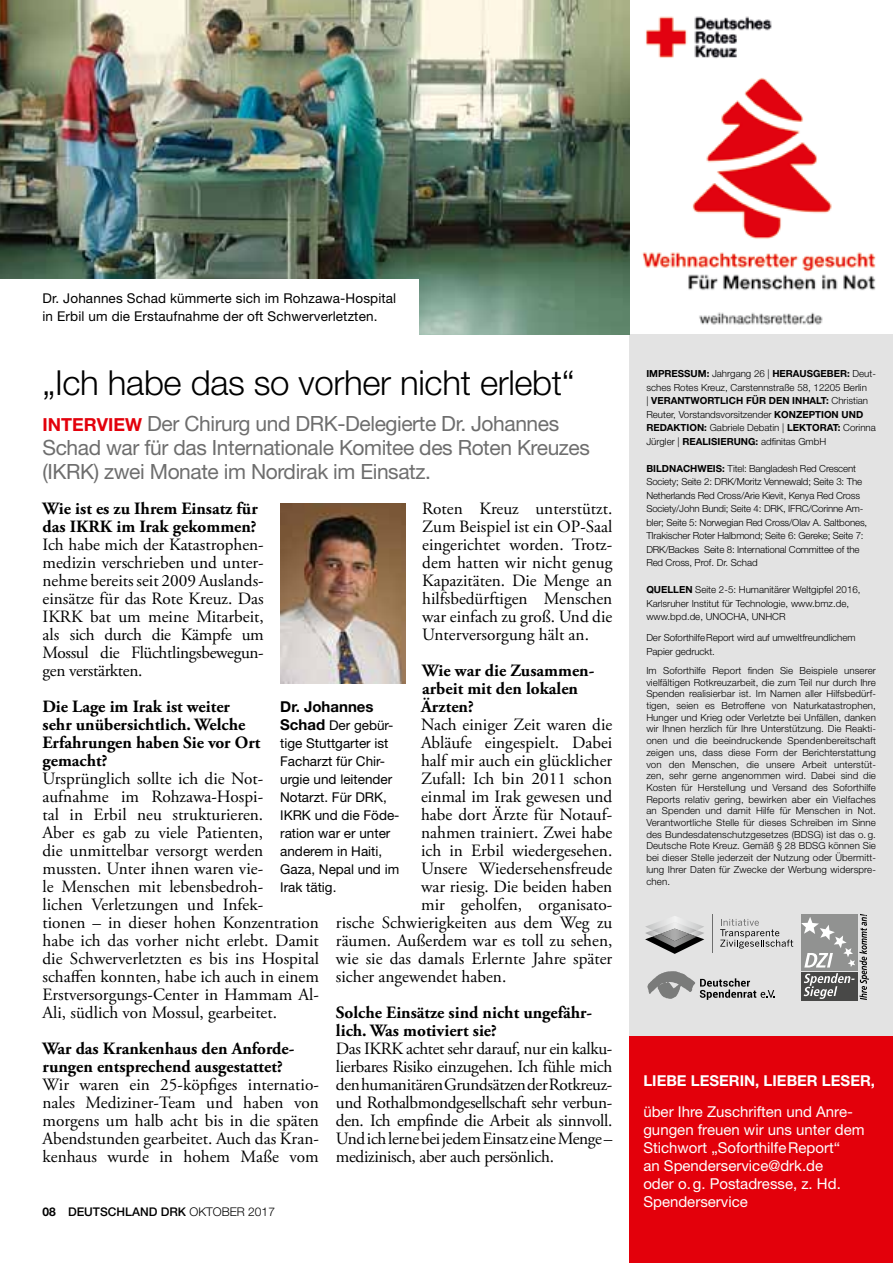
<style>
.page{position:relative;width:893px;height:1263px;background:#fff}
.page>*{position:absolute;margin:0;border:0;box-sizing:border-box;transform-origin:0 0}
.t1{font:300 34.5px "Helvetica Neue LT Std";letter-spacing:-.01em;color:#000}
.t2{font:21px/24px "Helvetica Neue LT Std";letter-spacing:-.02em;color:#6e6e6e}
.t3{font:17.25px/18px "Adobe Garamond Pro";color:#000;text-align:justify}
.t4{font:700 17.25px/18px "Adobe Garamond Pro";color:#000}
.t5{font:15px/18px "Helvetica Neue LT Std";color:#fff}
.t6{font:700 15px "Helvetica Neue LT Std";color:#fff}
.t7{font:700 15px "Helvetica Neue LT Std";color:#000}
.t8{font:13.5px/18px "Helvetica Neue LT Std";color:#000}
.t9{font:500 12px "Helvetica Neue LT Std";color:#000}
.t10{font:300 9.75px/11.7px "Helvetica Neue LT Std";letter-spacing:-.005em;color:#000}
.s1{font-weight:700;font-size:18px;color:#e3000b}
.s2{font-weight:700;font-size:15px}
.s3{font-weight:700}
.s4{font-weight:300}
</style>
<div class="page">
<div style="left:629px;top:347px;width:264px;height:725px;background:#e3e3e3"></div>
<div style="left:629px;top:334px;width:264px;height:666px;background:#e3e3e3"></div>
<div style="left:629px;top:1036px;width:264px;height:227px;background:#e3000b"></div>
<div style="left:801px;top:972px;width:57px;height:28px;background:#484847"></div>
<svg style="left:802px;top:914px;width:67px;height:86px"></svg>
<svg style="left:647px;top:971px;width:128px;height:29px"></svg>
<svg style="left:645px;top:916px;width:59px;height:38px"></svg>
<img style="left:652px;top:922px;width:45px;height:12px">
<img style="left:660px;top:928px;width:29px;height:13px">
<svg style="left:720px;top:919px;width:73px;height:29px"></svg>
<hr style="left:712px;top:914px;width:1px;height:38px;background:#6e6e6e">
<img style="left:0;top:0;width:629px;height:334px">
<img style="left:281px;top:503px;width:124px;height:180px">
<img style="left:642px;top:16px;width:234px;height:309px">
<div style="left:0;top:279px;width:419px;height:56px;background:#fff"></div>
<p class="t8" style="left:43px;top:289px;width:355px">Dr. Johannes Schad kümmerte sich im Rohzawa-Hospital in Erbil um die Erstaufnahme der oft Schwerverletzten.</p>
<h1 class="t1" style="left:43px;top:361px;width:534px">„Ich habe das so vorher nicht erlebt“</h1>
<p class="t2" style="left:43px;top:411px;width:549px"><span class="s1">INTERVIEW</span> Der Chirurg und DRK-Delegierte Dr. Johannes<br>Schad war für das Internationale Komitee des Roten Kreuzes (IKRK) zwei Monate im Nordirak im Einsatz.</p>
<p class="t4" style="left:43px;top:500px;width:217px">Wie ist es zu Ihrem Einsatz für das IKRK im Irak gekommen?</p>
<p class="t3" style="left:43px;top:536px;width:223px">Ich habe mich der Katastrophen&shy;medizin verschrieben und unter&shy;nehme bereits seit 2009 Auslands&shy;einsätze für das Rote Kreuz. Das IKRK bat um meine Mitarbeit, als sich durch die Kämpfe um Mossul die Flüchtlingsbewegun&shy;gen verstärkten.</p>
<p class="t4" style="left:43px;top:698px;width:219px">Die Lage im Irak ist weiter sehr unübersichtlich. Welche<br>Erfahrungen haben Sie vor Ort gemacht?</p>
<p class="t3" style="left:43px;top:770px;width:278px;text-align:left">Ursprünglich sollte ich die Not&shy;aufnahme im Rohzawa-Hospi-<br>tal in Erbil neu strukturieren.<br>Aber es gab zu viele Patienten,<br>die unmittelbar versorgt werden mussten. Unter ihnen waren vie-<br>le Menschen mit lebensbedroh-<br>lichen Verletzungen und Infek-<br>tionen – in dieser hohen Konzentration habe ich das vorher nicht erlebt. Damit die Schwerverletzten es bis ins Hospital schaffen konnten, habe ich auch in einem Erstversorgungs-Center in Hammam Al-Ali, südlich von Mossul, gearbeitet.</p>
<p class="t4" style="left:43px;top:1040px;width:253px">War das Krankenhaus den Anforde&shy;rungen entsprechend ausgestattet?</p>
<p class="t3" style="left:43px;top:1076px;width:278px">Wir waren ein 25-köpfiges internatio&shy;nales Mediziner-Team und haben von morgens um halb acht bis in die späten Abendstunden gearbeitet. Auch das Kran&shy;kenhaus wurde in hohem Maße vom</p>
<p class="t3" style="left:422px;top:500px;width:192px">Roten Kreuz unterstützt.<br>Zum Beispiel ist ein OP-Saal eingerichtet worden. Trotz&shy;dem hatten wir nicht genug Kapazitäten. Die Menge an hilfsbedürftigen Menschen war einfach zu groß. Und die Unterversorgung hält an.</p>
<p class="t4" style="left:421px;top:662px;width:175px">Wie war die Zusammen&shy;arbeit mit den lokalen<br>Ärzten?</p>
<p class="t3" style="left:421px;top:716px;width:193px">Nach einiger Zeit waren die</p>
<p class="t3" style="left:421px;top:734px;width:193px">Abläufe eingespielt. Dabei</p>
<p class="t3" style="left:421px;top:752px;width:193px">half mir auch ein glücklicher</p>
<p class="t3" style="left:421px;top:770px;width:193px">Zufall: Ich bin 2011 schon</p>
<p class="t3" style="left:421px;top:788px;width:193px">einmal im Irak gewesen und</p>
<p class="t3" style="left:421px;top:806px;width:193px">habe dort Ärzte für Notauf-</p>
<p class="t3" style="left:421px;top:824px;width:193px">nahmen trainiert. Zwei habe</p>
<p class="t3" style="left:421px;top:842px;width:193px">ich in Erbil wiedergesehen.</p>
<p class="t3" style="left:421px;top:860px;width:193px">Unsere Wiedersehensfreude</p>
<p class="t3" style="left:421px;top:878px;width:193px">war riesig. Die beiden haben</p>
<p class="t3" style="left:421px;top:896px;width:193px">mir geholfen, organisato-</p>
<p class="t3" style="left:336px;top:914px;width:278px">rische Schwierigkeiten aus dem Weg zu</p>
<p class="t3" style="left:336px;top:932px;width:278px">räumen. Außerdem war es toll zu sehen,</p>
<p class="t3" style="left:336px;top:950px;width:278px">wie sie das damals Erlernte Jahre später</p>
<p class="t3" style="left:336px;top:968px;width:172px">sicher angewendet haben.</p>
<p class="t4" style="left:336px;top:1004px;width:258px">Solche Einsätze sind nicht ungefähr&shy;lich. Was motiviert sie?</p>
<p class="t3" style="left:336px;top:1040px;width:278px">Das IKRK achtet sehr darauf, nur ein kalku&shy;lierbares Risiko einzugehen. Ich fühle mich den humanitären Grundsätzen der Rotkreuz&shy;und Rothalbmondgesellschaft sehr verbun&shy;den. Ich empfinde die Arbeit als sinnvoll.<br>Und ich lerne bei jedem Einsatz eine Menge – medizinisch, aber auch persönlich.</p>
<p class="t7" style="left:280px;top:698px;width:95px">Dr. Johannes</p>
<p class="t8" style="left:280px;top:716px;width:121px"><span class="s2">Schad</span> Der gebür&shy;tige Stuttgarter ist<br>Facharzt für Chir&shy;urgie und leitender<br>Notarzt. Für DRK,<br>IKRK und die Föde&shy;ration war er unter anderem in Haiti,<br>Gaza, Nepal und im<br>Irak tätig.</p>
<p class="t9" style="left:43px;top:1205px;width:234px"><span class="s3">08</span> DEUTSCHLAND DRK <span class="s4">OKTOBER 2017</span></p>
<p class="t10" style="left:646px;top:367px;width:231px;line-height:13.5px"><span class="s3">IMPRESSUM:</span> Jahrgang 26 | <span class="s3">HERAUSGEBER:</span> Deut&shy;sches Rotes Kreuz, Carstennstraße 58, 12205 Berlin<br>| <span class="s3">VERANTWORTLICH FÜR DEN INHALT:</span> Christian Reuter, Vorstandsvorsitzender <span class="s3">KONZEPTION UND REDAKTION:</span> Gabriele Debatin | <span class="s3">LEKTORAT:</span> Corinna Jürgler | <span class="s3">REALISIERUNG:</span> adfinitas GmbH</p>
<p class="t10" style="left:646px;top:461px;width:222px;line-height:13.5px"><span class="s3">BILDNACHWEIS:</span> Titel: Bangladesh Red Crescent Society; Seite 2: DRK/Moritz Vennewald; Seite 3: The Netherlands Red Cross/Arie Kievit, Kenya Red Cross Society/John Bundi; Seite 4: DRK, IFRC/Corinne Am&shy;bler; Seite 5: Norwegian Red Cross/Olav A. Saltbones, TIrakischer Roter Halbmond; Seite 6: Gereke; Seite 7:<br>DRK/Backes Seite 8: International Committee of the Red Cross, Prof. Dr. Schad</p>
<p class="t10" style="left:646px;top:583px;width:216px;line-height:13.5px"><span class="s3">QUELLEN</span> Seite 2-5: Humanitärer Weltgipfel 2016,<br>Karlsruher Institut für Technologie, www.bmz.de, www.bpd.de, UNOCHA, UNHCR</p>
<p class="t10" style="left:646px;top:631px;width:211px;line-height:13.5px">Der SoforthilfeReport wird auf umweltfreundlichem<br>Papier gedruckt.</p>
<p class="t10" style="left:646px;top:664px;width:231px;text-align:justify">Im Soforthilfe Report finden Sie Beispiele unserer vielfältigen Rotkreuzarbeit, die zum Teil nur durch Ihre Spenden realisierbar ist. Im Namen aller Hilfsbedürf&shy;tigen, seien es Betroffene von Naturkatastrophen, Hunger und Krieg oder Verletzte bei Unfällen, danken wir Ihnen herzlich für Ihre Unterstützung. Die Reakti&shy;onen und die beeindruckende Spendenbereitschaft zeigen uns, dass diese Form der Berichterstattung von den Menschen, die unsere Arbeit unterstüt&shy;zen, sehr gerne angenommen wird. Dabei sind die Kosten für Herstellung und Versand des Soforthilfe Reports relativ gering, bewirken aber ein Vielfaches an Spenden und damit Hilfe für Menschen in Not.<br>Verantwortliche Stelle für dieses Schreiben im Sinne des Bundesdatenschutzgesetzes (BDSG) ist das o. g.<br>Deutsche Rote Kreuz. Gemäß § 28 BDSG können Sie bei dieser Stelle jederzeit der Nutzung oder Übermitt&shy;lung Ihrer Daten für Zwecke der Werbung widerspre&shy;chen.</p>
<p class="t6" style="left:643px;top:1071px;width:233px">LIEBE LESERIN, LIEBER LESER,</p>
<p class="t5" style="left:643px;top:1102px;width:223px">über Ihre Zuschriften und Anre&shy;gungen freuen wir uns unter dem<br>Stichwort „SoforthilfeReport“<br>an Spenderservice@drk.de<br>oder o.g. Postadresse, z. Hd.<br>Spenderservice</p>
</div>
